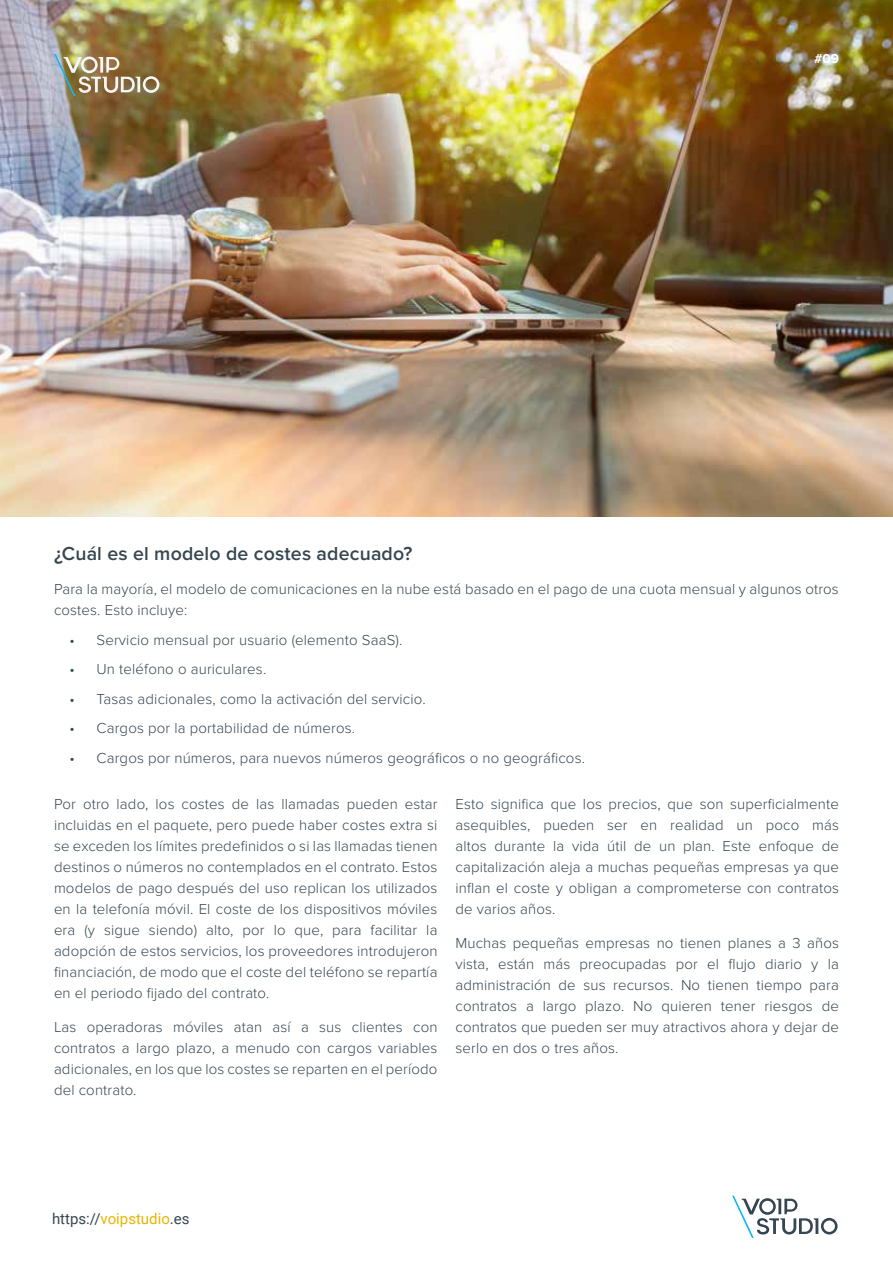
<style>
.page{position:relative;width:893px;height:1263px;background:#fff}
.page>*{position:absolute;margin:0;border:0;box-sizing:border-box;transform-origin:0 0}
.t1{font:600 19.5px "Proxima Nova";letter-spacing:.01em;color:#364651}
.t2{font:300 15px/21px "Proxima Nova";letter-spacing:.01em;color:#364651;text-align:justify}
.t3{font:15px "Roboto";color:#364651}
.t4{font:700 13.5px "Proxima Nova";color:#fff}
.s1{color:#e9b400}
</style>
<div class="page">
<img style="left:0;top:0;width:893px;height:517px">
<svg style="left:732px;top:1196px;width:105px;height:42px"></svg>
<svg style="left:54px;top:54px;width:105px;height:42px;background:#a0906f"></svg>
<p class="t4" style="left:814px;top:51px;width:26px">#09</p>
<h1 class="t1" style="left:54px;top:543px;width:360px">¿Cuál es el modelo de costes adecuado?</h1>
<p class="t2" style="left:54px;top:579px;width:786px">Para la mayoría, el modelo de comunicaciones en la nube está basado en el pago de una cuota mensual y algunos otros costes. Esto incluye:</p>
<p class="t2" style="left:70px;top:629px;width:334px">• Servicio mensual por usuario (elemento SaaS).</p>
<p class="t2" style="left:70px;top:659px;width:198px">• Un teléfono o auriculares.</p>
<p class="t2" style="left:70px;top:688px;width:358px">• Tasas adicionales, como la activación del servicio.</p>
<p class="t2" style="left:70px;top:718px;width:287px">• Cargos por la portabilidad de números.</p>
<p class="t2" style="left:70px;top:747px;width:517px">• Cargos por números, para nuevos números geográficos o no geográficos.</p>
<p class="t2" style="left:54px;top:794px;width:385px">Por otro lado, los costes de las llamadas pueden estar incluidas en el paquete, pero puede haber costes extra si se exceden los límites predefinidos o si las llamadas tienen destinos o números no contemplados en el contrato. Estos modelos de pago después del uso replican los utilizados en la telefonía móvil. El coste de los dispositivos móviles era (y sigue siendo) alto, por lo que, para facilitar la adopción de estos servicios, los proveedores introdujeron financiación, de modo que el coste del teléfono se repartía en el periodo fijado del contrato.</p>
<p class="t2" style="left:54px;top:1017px;width:385px">Las operadoras móviles atan así a sus clientes con contratos a largo plazo, a menudo con cargos variables adicionales, en los que los costes se reparten en el período del contrato.</p>
<p class="t2" style="left:455px;top:794px;width:385px">Esto significa que los precios, que son superficialmente asequibles, pueden ser en realidad un poco más altos durante la vida útil de un plan. Este enfoque de capitalización aleja a muchas pequeñas empresas ya que inflan el coste y obligan a comprometerse con contratos de varios años.</p>
<p class="t2" style="left:455px;top:933px;width:385px">Muchas pequeñas empresas no tienen planes a 3 años vista, están más preocupadas por el flujo diario y la administración de sus recursos. No tienen tiempo para contratos a largo plazo. No quieren tener riesgos de contratos que pueden ser muy atractivos ahora y dejar de serlo en dos o tres años.</p>
<p class="t3" style="left:52px;top:1208px;width:139px">https://<span class="s1">voipstudio</span>.es</p>
</div>
